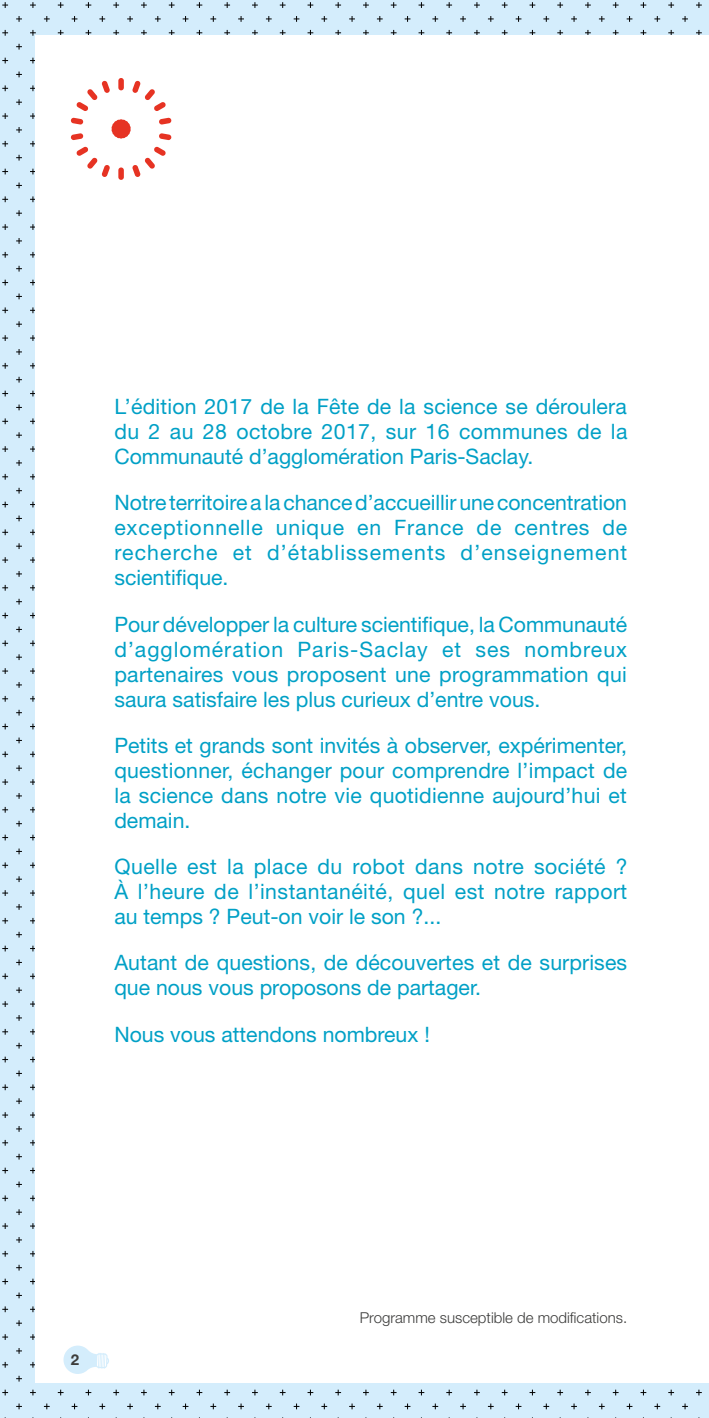
<style>
.page{position:relative;width:709px;height:1418px;background:#fff}
.page>*{position:absolute;margin:0;border:0;box-sizing:border-box;transform-origin:0 0}
.t1{font:21.25px/25px "Helvetica Neue LT Std";letter-spacing:.005em;color:#00a0c6;text-align:justify}
.t2{font:300 15px "Helvetica Neue LT Std";color:#3c3c3b}
.t3{font:700 15px "Helvetica Neue LT Std";color:#3c3c3b}
</style>
<div class="page">
<div style="left:0;top:0;width:709px;height:1417px;background:#d4edfc"></div>
<div style="left:35px;top:35px;width:674px;height:1347px;background:#fff"></div>
<svg style="left:63px;top:1345px;width:46px;height:28px"></svg>
<div style="left:118px;top:167px;width:6px;height:13px;background:#e63323;border-radius:3px"></div>
<div style="left:118px;top:78px;width:6px;height:12px;background:#e63323;border-radius:3px"></div>
<svg style="left:71px;top:80px;width:100px;height:97px"></svg>
<p class="t1" style="left:114px;top:393px;width:514px">L’édition 2017 de la Fête de la science se déroulera du 2 au 28 octobre 2017, sur 16 communes de la Communauté d’agglomération Paris-Saclay.</p>
<p class="t1" style="left:114px;top:490px;width:514px">Notre territoire a la chance d’accueillir une concentration exceptionnelle unique en France de centres de recherche et d’établissements d’enseignement scientifique.</p>
<p class="t1" style="left:114px;top:611px;width:514px">Pour développer la culture scientifique, la Communauté d’agglomération Paris-Saclay et ses nombreux partenaires vous proposent une programmation qui saura satisfaire les plus curieux d’entre vous.</p>
<p class="t1" style="left:114px;top:732px;width:514px">Petits et grands sont invités à observer, expérimenter, questionner, échanger pour comprendre l’impact de la science dans notre vie quotidienne aujourd’hui et demain.</p>
<p class="t1" style="left:114px;top:853px;width:514px">Quelle est la place du robot dans notre société ?<br>À l’heure de l’instantanéité, quel est notre rapport au temps ? Peut-on voir le son ?...</p>
<p class="t1" style="left:114px;top:950px;width:514px">Autant de questions, de découvertes et de surprises que nous vous proposons de partager.</p>
<p class="t1" style="left:114px;top:1021px;width:317px">Nous vous attendons nombreux !</p>
<p class="t3" style="left:71px;top:1350px;width:10px">2</p>
<p class="t2" style="left:360px;top:1308px;width:269px">Programme susceptible de modifications.</p>
</div>
